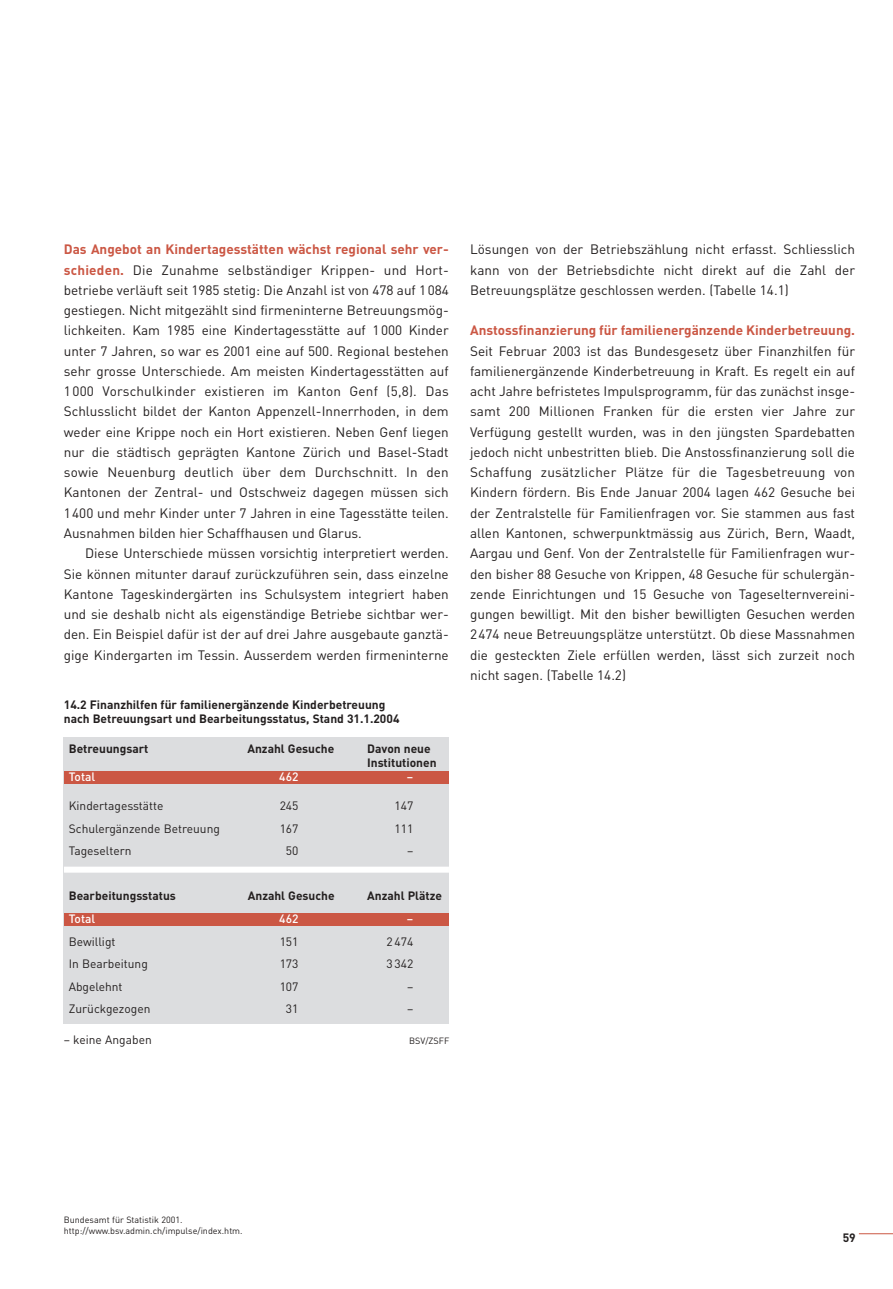
<style>
.page{position:relative;width:893px;height:1289px;background:#fff}
.page>*{position:absolute;margin:0;border:0;box-sizing:border-box;transform-origin:0 0}
.t1{font:13.5px/20.2px "DIN";color:#231f1f;text-align:justify}
.t2{font:700 13.5px "DIN";color:#cb5744}
.t3{font:700 12px/14px "DIN";color:#231f1f}
.t4{font:12px "DIN";color:#231f1f}
.t5{font:500 12px "DIN";color:#fff}
.t6{font:9px/10.5px "DIN";color:#231f1f}
.s1{font-weight:700;color:#cb5744}
</style>
<div class="page">
<div style="left:64px;top:737px;width:385px;height:287px;background:#dcdddf"></div>
<div style="left:64px;top:771px;width:385px;height:13px;background:#cb5744"></div>
<div style="left:64px;top:912px;width:385px;height:13px;background:#cb5744"></div>
<div style="left:64px;top:866px;width:385px;height:6px;background:#fff"></div>
<hr style="left:858px;top:1233px;width:34px;height:1px;background:#cb5744">
<p class="t1" style="left:64px;top:241px;width:386px"><span class="s1">Das Angebot an Kindertagesstätten wächst regional sehr ver&shy;schieden.</span> Die Zunahme selbständiger Krippen- und Hort&shy;betriebe verläuft seit 1985 stetig: Die Anzahl ist von 478 auf 1084 gestiegen. Nicht mitgezählt sind firmeninterne Betreuungsmög&shy;lichkeiten. Kam 1985 eine Kindertagesstätte auf 1000 Kinder unter 7 Jahren, so war es 2001 eine auf 500. Regional bestehen sehr grosse Unterschiede. Am meisten Kindertagesstätten auf 1000 Vorschulkinder existieren im Kanton Genf (5,8). Das Schlusslicht bildet der Kanton Appenzell-Innerrhoden, in dem weder eine Krippe noch ein Hort existieren. Neben Genf liegen nur die städtisch geprägten Kantone Zürich und Basel-Stadt sowie Neuenburg deutlich über dem Durchschnitt. In den Kantonen der Zentral- und Ostschweiz dagegen müssen sich 1400 und mehr Kinder unter 7 Jahren in eine Tagesstätte teilen.<br>Ausnahmen bilden hier Schaffhausen und Glarus.</p>
<p class="t1" style="left:64px;top:545px;width:386px;text-indent:21px">Diese Unterschiede müssen vorsichtig interpretiert werden.<br>Sie können mitunter darauf zurückzuführen sein, dass einzelne Kantone Tageskindergärten ins Schulsystem integriert haben und sie deshalb nicht als eigenständige Betriebe sichtbar wer&shy;den. Ein Beispiel dafür ist der auf drei Jahre ausgebaute ganztä&shy;gige Kindergarten im Tessin. Ausserdem werden firmeninterne</p>
<p class="t3" style="left:64px;top:698px;width:337px">14.2 Finanzhilfen für familienergänzende Kinderbetreuung nach Betreuungsart und Bearbeitungsstatus, Stand 31.1.2004</p>
<p class="t3" style="left:69px;top:743px;width:81px">Betreuungsart</p>
<p class="t3" style="left:247px;top:743px;width:88px">Anzahl Gesuche</p>
<p class="t3" style="left:367px;top:743px;width:71px">Davon neue<br>Institutionen</p>
<p class="t5" style="left:69px;top:773px;width:28px">Total</p>
<p class="t5" style="left:279px;top:773px;width:21px">462</p>
<p class="t5" style="left:407px;top:773px;width:8px">–</p>
<p class="t4" style="left:69px;top:801px;width:96px">Kindertagesstätte</p>
<p class="t4" style="left:280px;top:801px;width:20px">245</p>
<p class="t4" style="left:394px;top:801px;width:20px">147</p>
<p class="t4" style="left:69px;top:824px;width:153px">Schulergänzende Betreuung</p>
<p class="t4" style="left:280px;top:824px;width:20px">167</p>
<p class="t4" style="left:394px;top:824px;width:20px">111</p>
<p class="t4" style="left:69px;top:846px;width:64px">Tageseltern</p>
<p class="t4" style="left:286px;top:846px;width:14px">50</p>
<p class="t4" style="left:407px;top:846px;width:8px">–</p>
<p class="t3" style="left:69px;top:890px;width:109px">Bearbeitungsstatus</p>
<p class="t3" style="left:248px;top:890px;width:88px">Anzahl Gesuche</p>
<p class="t3" style="left:367px;top:890px;width:76px">Anzahl Plätze</p>
<p class="t5" style="left:69px;top:915px;width:28px">Total</p>
<p class="t5" style="left:279px;top:915px;width:21px">462</p>
<p class="t5" style="left:407px;top:915px;width:8px">–</p>
<p class="t4" style="left:69px;top:937px;width:48px">Bewilligt</p>
<p class="t4" style="left:280px;top:937px;width:20px">151</p>
<p class="t4" style="left:386px;top:937px;width:28px">2 474</p>
<p class="t4" style="left:69px;top:960px;width:81px">In Bearbeitung</p>
<p class="t4" style="left:280px;top:960px;width:20px">173</p>
<p class="t4" style="left:386px;top:960px;width:28px">3 342</p>
<p class="t4" style="left:69px;top:982px;width:55px">Abgelehnt</p>
<p class="t4" style="left:280px;top:982px;width:20px">107</p>
<p class="t4" style="left:407px;top:982px;width:8px">–</p>
<p class="t4" style="left:69px;top:1005px;width:83px">Zurückgezogen</p>
<p class="t4" style="left:286px;top:1005px;width:14px">31</p>
<p class="t4" style="left:407px;top:1005px;width:8px">–</p>
<p class="t4" style="left:64px;top:1035px;width:90px">– keine Angaben</p>
<p class="t6" style="left:409px;top:1036px;width:42px">BSV/ZSFF</p>
<p class="t1" style="left:470px;top:241px;width:386px">Lösungen von der Betriebszählung nicht erfasst. Schliesslich kann von der Betriebsdichte nicht direkt auf die Zahl der Betreuungsplätze geschlossen werden. (Tabelle 14.1)</p>
<p class="t2" style="left:470px;top:326px;width:386px">Anstossfinanzierung für familienergänzende Kinderbetreuung.</p>
<p class="t1" style="left:470px;top:342px;width:386px">Seit Februar 2003 ist das Bundesgesetz über Finanzhilfen für familienergänzende Kinderbetreuung in Kraft. Es regelt ein auf acht Jahre befristetes Impulsprogramm, für das zunächst insge&shy;samt 200 Millionen Franken für die ersten vier Jahre zur Verfügung gestellt wurden, was in den jüngsten Spardebatten jedoch nicht unbestritten blieb. Die Anstossfinanzierung soll die Schaffung zusätzlicher Plätze für die Tagesbetreuung von Kindern fördern. Bis Ende Januar 2004 lagen 462 Gesuche bei der Zentralstelle für Familienfragen vor. Sie stammen aus fast allen Kantonen, schwerpunktmässig aus Zürich, Bern, Waadt, Aargau und Genf. Von der Zentralstelle für Familienfragen wur&shy;den bisher 88 Gesuche von Krippen, 48 Gesuche für schulergän&shy;zende Einrichtungen und 15 Gesuche von Tageselternvereini&shy;gungen bewilligt. Mit den bisher bewilligten Gesuchen werden 2474 neue Betreuungsplätze unterstützt. Ob diese Massnahmen die gesteckten Ziele erfüllen werden, lässt sich zurzeit noch nicht sagen. (Tabelle 14.2)</p>
<p class="t6" style="left:64px;top:1215px;width:180px">Bundesamt für Statistik 2001. http://www.bsv.admin.ch/impulse/index.htm.</p>
<p class="t3" style="left:842px;top:1232px;width:15px">59</p>
</div>
